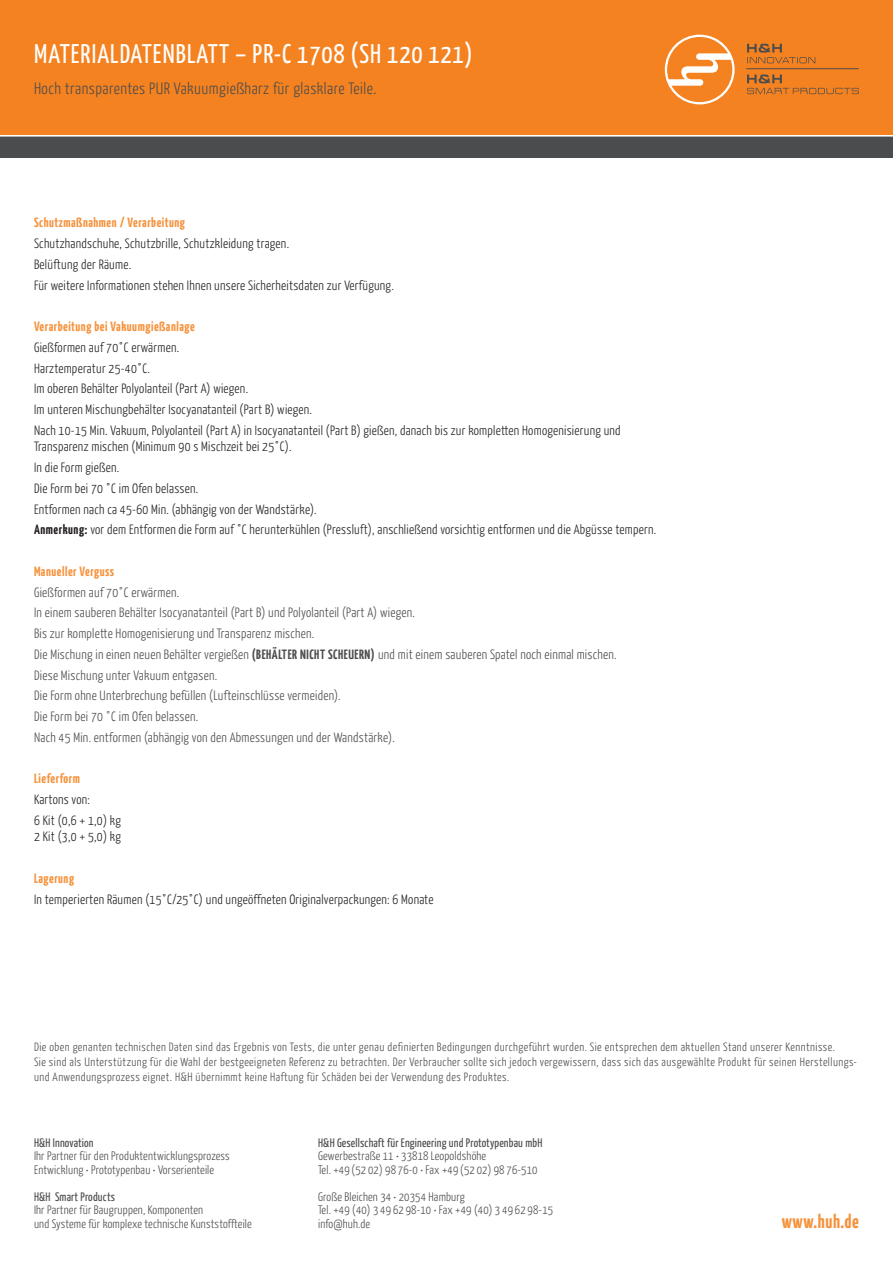
<style>
.page{position:relative;width:893px;height:1263px;background:#fff}
.page>*{position:absolute;margin:0;border:0;box-sizing:border-box;transform-origin:0 0}
.t1{font:27px "Yanone Kaffeesatz";letter-spacing:.04em;color:#fff}
.t2{font:700 19.5px "Yanone Kaffeesatz";letter-spacing:.03em;color:#f6923c}
.t3{font:300 16.5px "Yanone Kaffeesatz";letter-spacing:.03em;color:#4b4c4d}
.t4{font:300 13.5px/20.7px "Yanone Kaffeesatz";letter-spacing:.02em;color:#231f20}
.t5{font:300 13.5px/20.7px "Yanone Kaffeesatz";letter-spacing:.02em;color:#4b4c4d}
.t6{font:700 13.5px "Yanone Kaffeesatz";letter-spacing:.04em;color:#f6923c}
.t7{font:300 12.3px/13.5px "Yanone Kaffeesatz";letter-spacing:.015em;color:#4b4c4d}
.t8{font:12.3px "Yanone Kaffeesatz";letter-spacing:.015em;color:#4b4c4d}
.t9{font:300 12px/15px "Yanone Kaffeesatz";letter-spacing:.04em;color:#4b4c4d}
.s1{font-weight:700}
</style>
<div class="page">
<div style="left:0;top:0;width:893px;height:134px;background:#f58220"></div>
<div style="left:0;top:136px;width:893px;height:21px;background:#4b4c4d"></div>
<svg style="left:665px;top:35px;width:70px;height:69px"></svg>
<svg style="left:667px;top:37px;width:65px;height:65px"></svg>
<hr style="left:746px;top:68px;width:113px;height:1px;background:#4b4c4d">
<svg style="left:747px;top:75px;width:112px;height:19px"></svg>
<svg style="left:747px;top:44px;width:68px;height:19px"></svg>
<hr style="left:0;top:136px;width:893px;height:1px;background:#fff">
<h1 class="t1" style="left:34px;top:37px;width:440px">MATERIALDATENBLATT – PR-C 1708 (SH 120 121)</h1>
<p class="t3" style="left:34px;top:79px;width:344px">Hoch transparentes PUR Vakuumgießharz für glasklare Teile.</p>
<p class="t6" style="left:34px;top:214px;width:153px">Schutzmaßnahmen / Verarbeitung</p>
<p class="t4" style="left:34px;top:233px;width:361px">Schutzhandschuhe, Schutzbrille, Schutzkleidung tragen.<br>Belüftung der Räume.<br>Für weitere Informationen stehen Ihnen unsere Sicherheitsdaten zur Verfügung.</p>
<p class="t6" style="left:34px;top:318px;width:162px">Verarbeitung bei Vakuumgießanlage</p>
<p class="t4" style="left:34px;top:336px;width:588px">Gießformen auf 70°C erwärmen.<br>Harztemperatur 25-40°C.<br>Im oberen Behälter Polyolanteil (Part A) wiegen.<br>Im unteren Mischungbehälter Isocyanatanteil (Part B) wiegen.<br>Nach 10-15 Min. Vakuum, Polyolanteil (Part A) in Isocyanatanteil (Part B) gießen, danach bis zur kompletten Homogenisierung und</p>
<p class="t4" style="left:34px;top:436px;width:624px">Transparenz mischen (Minimum 90 s Mischzeit bei 25°C).<br>In die Form gießen.<br>Die Form bei 70 °C im Ofen belassen.<br>Entformen nach ca 45-60 Min. (abhängig von der Wandstärke).<br><span class="s1">Anmerkung:</span> vor dem Entformen die Form auf °C herunterkühlen (Pressluft), anschließend vorsichtig entformen und die Abgüsse tempern.</p>
<p class="t6" style="left:34px;top:563px;width:82px">Manueller Verguss</p>
<p class="t5" style="left:34px;top:581px;width:584px">Gießformen auf 70°C erwärmen.<br>In einem sauberen Behälter Isocyanatanteil (Part B) und Polyolanteil (Part A) wiegen.<br>Bis zur komplette Homogenisierung und Transparenz mischen.<br>Die Mischung in einen neuen Behälter vergießen <span class="s1">(BEHÄLTER NICHT SCHEUERN)</span> und mit einem sauberen Spatel noch einmal mischen.<br>Diese Mischung unter Vakuum entgasen.<br>Die Form ohne Unterbrechung befüllen (Lufteinschlüsse vermeiden).<br>Die Form bei 70 °C im Ofen belassen.<br>Nach 45 Min. entformen (abhängig von den Abmessungen und der Wandstärke).</p>
<p class="t6" style="left:34px;top:770px;width:47px">Lieferform</p>
<p class="t4" style="left:34px;top:789px;width:88px">Kartons von:<br>6 Kit (0,6 + 1,0) kg</p>
<p class="t4" style="left:34px;top:826px;width:88px">2 Kit (3,0 + 5,0) kg</p>
<p class="t6" style="left:34px;top:870px;width:42px">Lagerung</p>
<p class="t4" style="left:34px;top:888px;width:401px">In temperierten Räumen (15°C/25°C) und ungeöffneten Originalverpackungen: 6 Monate</p>
<p class="t9" style="left:34px;top:1039px;width:824px">Die oben genanten technischen Daten sind das Ergebnis von Tests, die unter genau definierten Bedingungen durchgeführt wurden. Sie entsprechen dem aktuellen Stand unserer Kenntnisse.<br>Sie sind als Unterstützung für die Wahl der bestgeeigneten Referenz zu betrachten. Der Verbraucher sollte sich jedoch vergewissern, dass sich das ausgewählte Produkt für seinen Herstellungs&shy;und Anwendungsprozess eignet. H&amp;H übernimmt keine Haftung für Schäden bei der Verwendung des Produktes.</p>
<p class="t8" style="left:34px;top:1135px;width:61px">H&amp;H Innovation</p>
<p class="t7" style="left:34px;top:1148px;width:197px">Ihr Partner für den Produktentwicklungsprozess<br>Entwicklung • Prototypenbau • Vorserienteile</p>
<p class="t8" style="left:34px;top:1189px;width:83px">H&amp;H Smart Products</p>
<p class="t7" style="left:34px;top:1203px;width:219px">Ihr Partner für Baugruppen, Komponenten<br>und Systeme für komplexe technische Kunststoffteile</p>
<p class="t8" style="left:318px;top:1135px;width:226px">H&amp;H Gesellschaft für Engineering und Prototypenbau mbH</p>
<p class="t7" style="left:318px;top:1148px;width:221px">Gewerbestraße 11 • 33818 Leopoldshöhe<br>Tel. +49 (52 02) 98 76-0 • Fax +49 (52 02) 98 76-510</p>
<p class="t7" style="left:318px;top:1189px;width:237px">Große Bleichen 34 • 20354 Hamburg<br>Tel. +49 (40) 3 49 62 98-10 • Fax +49 (40) 3 49 62 98-15 info@huh.de</p>
<h2 class="t2" style="left:782px;top:1209px;width:79px">www.huh.de</h2>
</div>
